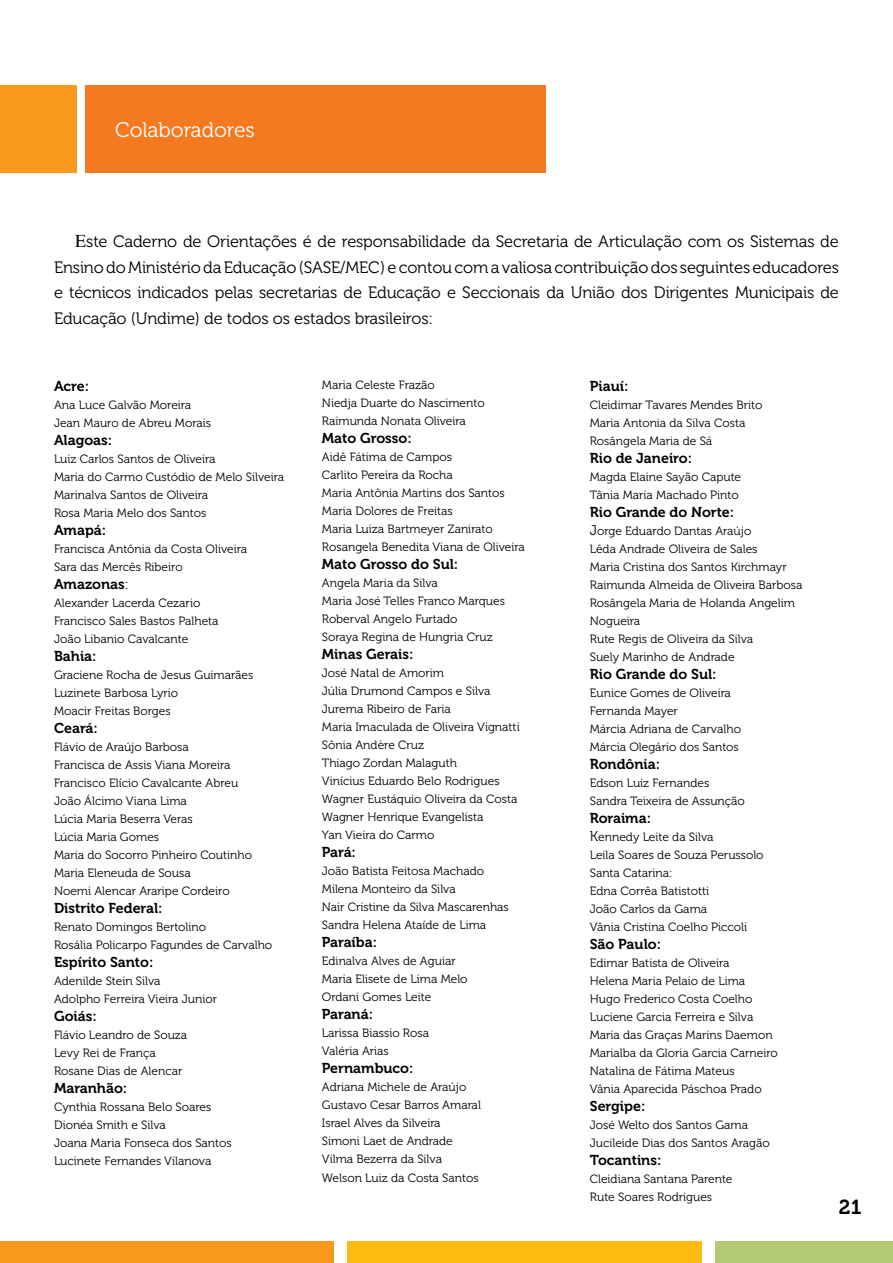
<style>
.page{position:relative;width:893px;height:1263px;background:#fff}
.page>*{position:absolute;margin:0;border:0;box-sizing:border-box;transform-origin:0 0}
.t1{font:21px "Museo 300";color:#fff}
.t2{font:20.25px "Museo 700";color:#000}
.t3{font:16.5px/25.5px "Museo 300";letter-spacing:-.01em;color:#000;text-align:justify}
.t4{font:14.25px "Museo 700";color:#000}
.t5{font:12px/18px "Museo 300";color:#000}
.s1{font-family:"Times";font-size:18px}
.s2{font-family:"Museo 300"}
.s3{font-size:14.25px}
</style>
<div class="page">
<div style="left:347px;top:1242px;width:355px;height:21px;background:#febc11"></div>
<div style="left:0;top:1242px;width:333px;height:21px;background:#f8991d"></div>
<div style="left:716px;top:1242px;width:177px;height:21px;background:#b3c974"></div>
<div style="left:0;top:85px;width:77px;height:87px;background:#f8991d"></div>
<div style="left:85px;top:85px;width:461px;height:87px;background:#f47920"></div>
<h1 class="t1" style="left:115px;top:118px;width:141px">Colaboradores</h1>
<p class="t3" style="left:54px;top:229px;width:786px;text-indent:21px"><span class="s1">E</span>ste Caderno de Orientações é de responsabilidade da Secretaria de Articulação com os Sistemas de Ensino do Ministério da Educação (SASE/MEC) e contou com a valiosa contribuição dos seguintes educadores e técnicos indicados pelas secretarias de Educação e Seccionais da União dos Dirigentes Municipais de Educação (Undime) de todos os estados brasileiros:</p>
<p class="t4" style="left:54px;top:378px;width:37px">Acre:</p>
<p class="t5" style="left:54px;top:396px;width:158px">Ana Luce Galvão Moreira<br>Jean Mauro de Abreu Morais</p>
<p class="t4" style="left:54px;top:432px;width:60px">Alagoas:</p>
<p class="t5" style="left:54px;top:450px;width:232px">Luiz Carlos Santos de Oliveira<br>Maria do Carmo Custódio de Melo Silveira<br>Marinalva Santos de Oliveira<br>Rosa Maria Melo dos Santos</p>
<p class="t4" style="left:54px;top:522px;width:54px">Amapá:</p>
<p class="t5" style="left:54px;top:540px;width:195px">Francisca Antônia da Costa Oliveira<br>Sara das Mercês Ribeiro</p>
<p class="t4" style="left:54px;top:576px;width:76px">Amazonas<span class="s2">:</span></p>
<p class="t5" style="left:54px;top:594px;width:166px">Alexander Lacerda Cezario<br>Francisco Sales Bastos Palheta<br>João Libanio Cavalcante</p>
<p class="t4" style="left:54px;top:648px;width:44px">Bahia:</p>
<p class="t5" style="left:54px;top:666px;width:201px">Graciene Rocha de Jesus Guimarães<br>Luzinete Barbosa Lyrio<br>Moacir Freitas Borges</p>
<p class="t4" style="left:54px;top:720px;width:45px">Ceará:</p>
<p class="t5" style="left:54px;top:738px;width:200px">Flávio de Araújo Barbosa<br>Francisca de Assis Viana Moreira<br>Francisco Elício Cavalcante Abreu<br>João Álcimo Viana Lima<br>Lúcia Maria Beserra Veras<br>Lúcia Maria Gomes<br>Maria do Socorro Pinheiro Coutinho<br>Maria Eleneuda de Sousa<br>Noemi Alencar Araripe Cordeiro</p>
<p class="t4" style="left:54px;top:900px;width:110px">Distrito Federal:</p>
<p class="t5" style="left:54px;top:918px;width:220px">Renato Domingos Bertolino<br>Rosália Policarpo Fagundes de Carvalho</p>
<p class="t4" style="left:54px;top:954px;width:101px">Espírito Santo:</p>
<p class="t5" style="left:54px;top:972px;width:165px">Adenilde Stein Silva<br>Adolpho Ferreira Vieira Junior</p>
<p class="t4" style="left:54px;top:1008px;width:44px">Goiás:</p>
<p class="t5" style="left:54px;top:1026px;width:135px">Flávio Leandro de Souza<br>Levy Rei de França<br>Rosane Dias de Alencar</p>
<p class="t4" style="left:54px;top:1080px;width:75px">Maranhão:</p>
<p class="t5" style="left:54px;top:1098px;width:179px">Cynthia Rossana Belo Soares<br>Dionéa Smith e Silva<br>Joana Maria Fonseca dos Santos<br>Lucinete Fernandes Vilanova</p>
<p class="t5" style="left:322px;top:376px;width:164px">Maria Celeste Frazão<br>Niedja Duarte do Nascimento<br>Raimunda Nonata Oliveira</p>
<p class="t4" style="left:322px;top:430px;width:91px">Mato Grosso:</p>
<p class="t5" style="left:322px;top:448px;width:204px">Aidê Fátima de Campos<br>Carlito Pereira da Rocha<br>Maria Antônia Martins dos Santos<br>Maria Dolores de Freitas<br>Maria Luiza Bartmeyer Zanirato<br>Rosangela Benedita Viana de Oliveira</p>
<p class="t4" style="left:322px;top:556px;width:138px">Mato Grosso do Sul:</p>
<p class="t5" style="left:322px;top:574px;width:185px">Angela Maria da Silva<br>Maria José Telles Franco Marques<br>Roberval Angelo Furtado<br>Soraya Regina de Hungria Cruz</p>
<p class="t4" style="left:322px;top:646px;width:93px">Minas Gerais:</p>
<p class="t5" style="left:322px;top:664px;width:199px">José Natal de Amorim<br>Júlia Drumond Campos e Silva<br>Jurema Ribeiro de Faria<br>Maria Imaculada de Oliveira Vignatti<br>Sônia Andère Cruz<br>Thiago Zordan Malaguth<br>Vinícius Eduardo Belo Rodrigues<br>Wagner Eustáquio Oliveira da Costa<br>Wagner Henrique Evangelista<br>Yan Vieira do Carmo</p>
<p class="t4" style="left:322px;top:844px;width:36px">Pará:</p>
<p class="t5" style="left:322px;top:862px;width:189px">João Batista Feitosa Machado<br>Milena Monteiro da Silva<br>Nair Cristine da Silva Mascarenhas<br>Sandra Helena Ataíde de Lima</p>
<p class="t4" style="left:322px;top:934px;width:57px">Paraíba:</p>
<p class="t5" style="left:322px;top:952px;width:147px">Edinalva Alves de Aguiar<br>Maria Elisete de Lima Melo<br>Ordani Gomes Leite</p>
<p class="t4" style="left:322px;top:1006px;width:53px">Paraná:</p>
<p class="t5" style="left:322px;top:1024px;width:109px">Larissa Biassio Rosa<br>Valéria Arias</p>
<p class="t4" style="left:322px;top:1060px;width:93px">Pernambuco:</p>
<p class="t5" style="left:322px;top:1078px;width:161px">Adriana Michele de Araújo<br>Gustavo Cesar Barros Amaral<br>Israel Alves da Silveira<br>Simoni Laet de Andrade<br>Vilma Bezerra da Silva<br>Welson Luiz da Costa Santos</p>
<p class="t4" style="left:590px;top:378px;width:40px">Piauí:</p>
<p class="t5" style="left:590px;top:396px;width:174px">Cleidimar Tavares Mendes Brito<br>Maria Antonia da Silva Costa<br>Rosângela Maria de Sá</p>
<p class="t4" style="left:590px;top:450px;width:104px">Rio de Janeiro:</p>
<p class="t5" style="left:590px;top:468px;width:153px">Magda Elaine Sayão Capute<br>Tânia Maria Machado Pinto</p>
<p class="t4" style="left:590px;top:504px;width:146px">Rio Grande do Norte:</p>
<p class="t5" style="left:590px;top:522px;width:214px"><span class="s3">J</span>orge Eduardo Dantas Araújo<br>Lêda Andrade Oliveira de Sales<br>Maria Cristina dos Santos Kirchmayr<br>Raimunda Almeida de Oliveira Barbosa<br>Rosângela Maria de Holanda Angelim<br>Nogueira<br>Rute Regis de Oliveira da Silva<br>Suely Marinho de Andrade</p>
<p class="t4" style="left:590px;top:666px;width:128px">Rio Grande do Sul:</p>
<p class="t5" style="left:590px;top:684px;width:153px">Eunice Gomes de Oliveira<br>Fernanda Mayer<br>Márcia Adriana de Carvalho<br>Márcia Olegário dos Santos</p>
<p class="t4" style="left:590px;top:756px;width:72px">Rondônia:</p>
<p class="t5" style="left:590px;top:774px;width:157px">Edson Luiz Fernandes<br>Sandra Teixeira de Assunção</p>
<p class="t4" style="left:590px;top:810px;width:63px">Roraima:</p>
<p class="t5" style="left:590px;top:828px;width:175px"><span class="s3">K</span>ennedy Leite da Silva<br>Leila Soares de Souza Perussolo<br>Santa Catarina:<br>Edna Corrêa Batistotti<br>João Carlos da Gama<br>Vânia Cristina Coelho Piccoli</p>
<p class="t4" style="left:590px;top:936px;width:73px">São Paulo:</p>
<p class="t5" style="left:590px;top:954px;width:190px">Edimar Batista de Oliveira<br>Helena Maria Pelaio de Lima<br>Hugo Frederico Costa Coelho<br>Luciene Garcia Ferreira e Silva<br>Maria das Graças Marins Daemon<br>Marialba da Gloria Garcia Carneiro<br>Natalina de Fátima Mateus<br>Vânia Aparecida Páschoa Prado</p>
<p class="t4" style="left:590px;top:1098px;width:57px">Sergipe:</p>
<p class="t5" style="left:590px;top:1116px;width:182px">José Welto dos Santos Gama<br>Jucileide Dias dos Santos Aragão</p>
<p class="t4" style="left:590px;top:1152px;width:73px">Tocantins:</p>
<p class="t5" style="left:590px;top:1170px;width:144px">Cleidiana Santana Parente<br>Rute Soares Rodrigues</p>
<h2 class="t2" style="left:839px;top:1196px;width:24px">21</h2>
</div>
